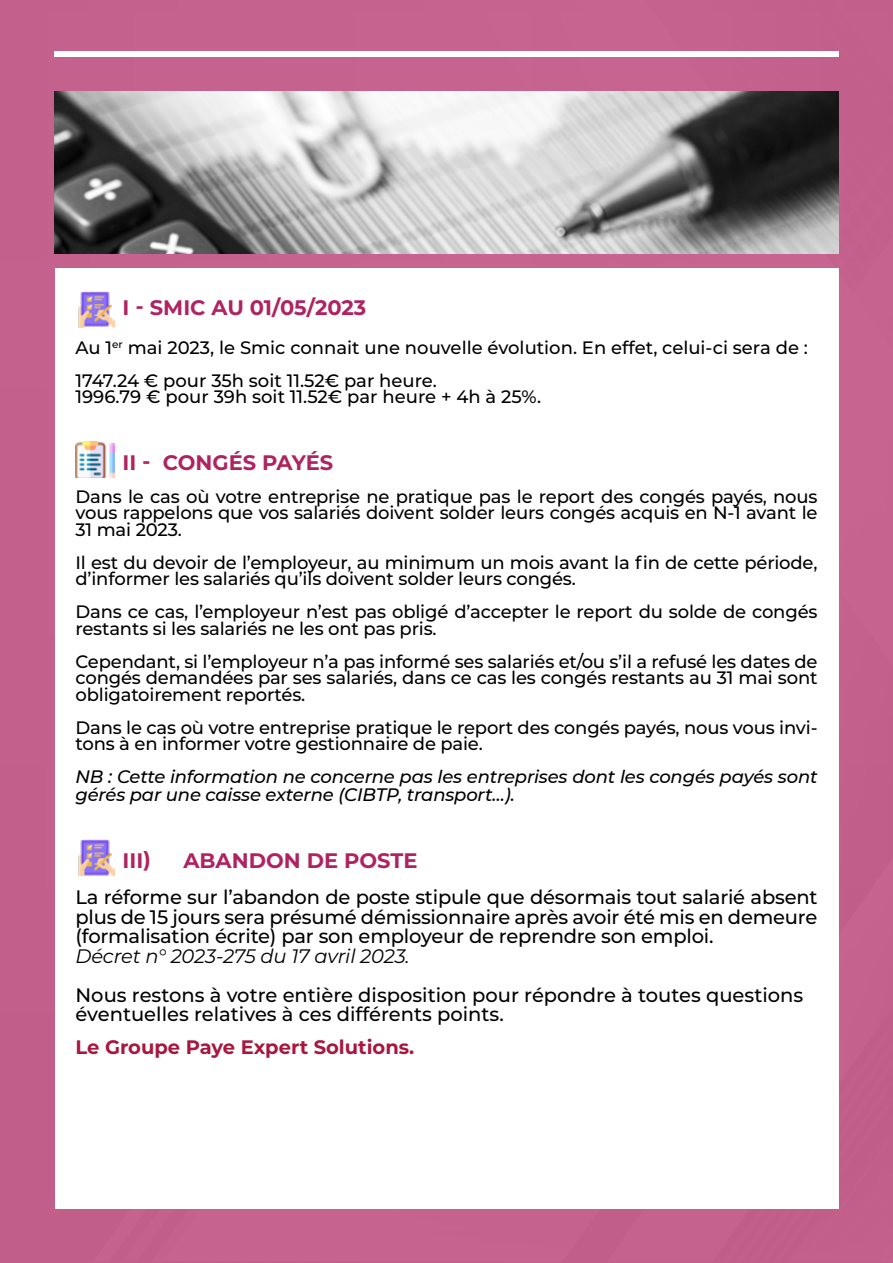
<style>
.page{position:relative;width:893px;height:1263px;background:#c4618c}
.page>*{position:absolute;margin:0;border:0;box-sizing:border-box;transform-origin:0 0}
.t1{font:700 21px "Montserrat";color:#b02260}
.t2{font:500 19.5px/19.5px "Montserrat";color:#000;text-align:justify}
.t3{font:italic 19.5px "Montserrat";letter-spacing:-.01em;color:#000}
.t4{font:700 19.5px "Montserrat";color:#a9163f}
.t5{font:500 18px/16.5px "Montserrat";letter-spacing:-.01em;color:#000}
.t6{font:italic 500 18px/18px "Montserrat";letter-spacing:-.01em;color:#000}
</style>
<div class="page">
<img style="left:54px;top:91px;width:785px;height:162px">
<div style="left:55px;top:269px;width:783px;height:940px;background:#fff"></div>
<div style="left:54px;top:51px;width:785px;height:6px;background:#fff"></div>
<img style="left:78px;top:291px;width:36px;height:36px">
<img style="left:75px;top:442px;width:39px;height:36px">
<img style="left:78px;top:840px;width:36px;height:36px">
<p class="t1" style="left:123px;top:292px;width:245px">I - SMIC AU 01/05/2023</p>
<p class="t5" style="left:75px;top:330px;width:734px;line-height:33px">Au 1<sup>er</sup> mai 2023, le Smic connait une nouvelle évolution. En effet, celui-ci sera de :<br>1747.24 € pour 35h soit 11.52€ par heure.</p>
<p class="t5" style="left:75px;top:388px;width:467px">1996.79 € pour 39h soit 11.52€ par heure + 4h à 25%.</p>
<p class="t1" style="left:123px;top:447px;width:212px">II - CONGÉS PAYÉS</p>
<p class="t5" style="left:75px;top:487px;width:744px;text-align:justify">Dans le cas où votre entreprise ne pratique pas le report des congés payés, nous vous rappelons que vos salariés doivent solder leurs congés acquis en N-1 avant le 31 mai 2023.</p>
<p class="t5" style="left:75px;top:553px;width:743px">Il est du devoir de l’employeur, au minimum un mois avant la fin de cette période, d’informer les salariés qu’ils doivent solder leurs congés.</p>
<p class="t5" style="left:75px;top:603px;width:743px">Dans ce cas, l’employeur n’est pas obligé d’accepter le report du solde de congés restants si les salariés ne les ont pas pris.</p>
<p class="t5" style="left:75px;top:652px;width:744px;text-align:justify">Cependant, si l’employeur n’a pas informé ses salariés et/ou s’il a refusé les dates de congés demandées par ses salariés, dans ce cas les congés restants au 31 mai sont obligatoirement reportés.</p>
<p class="t5" style="left:75px;top:719px;width:744px">Dans le cas où votre entreprise pratique le report des congés payés, nous vous invi&shy;tons à en informer votre gestionnaire de paie.</p>
<p class="t6" style="left:75px;top:767px;width:744px">NB : Cette information ne concerne pas les entreprises dont les congés payés sont gérés par une caisse externe (CIBTP, transport…).</p>
<p class="t1" style="left:123px;top:845px;width:30px">III)</p>
<p class="t1" style="left:183px;top:845px;width:235px">ABANDON DE POSTE</p>
<p class="t2" style="left:75px;top:886px;width:744px">La réforme sur l’abandon de poste stipule que désormais tout salarié absent plus de 15 jours sera présumé démissionnaire après avoir été mis en demeure (formalisation écrite) par son employeur de reprendre son emploi.</p>
<p class="t3" style="left:75px;top:942px;width:336px">Décret n° 2023-275 du 17 avril 2023.</p>
<p class="t2" style="left:75px;top:984px;width:729px">Nous restons à votre entière disposition pour répondre à toutes questions éventuelles relatives à ces différents points.</p>
<p class="t4" style="left:75px;top:1033px;width:340px">Le Groupe Paye Expert Solutions.</p>
</div>
